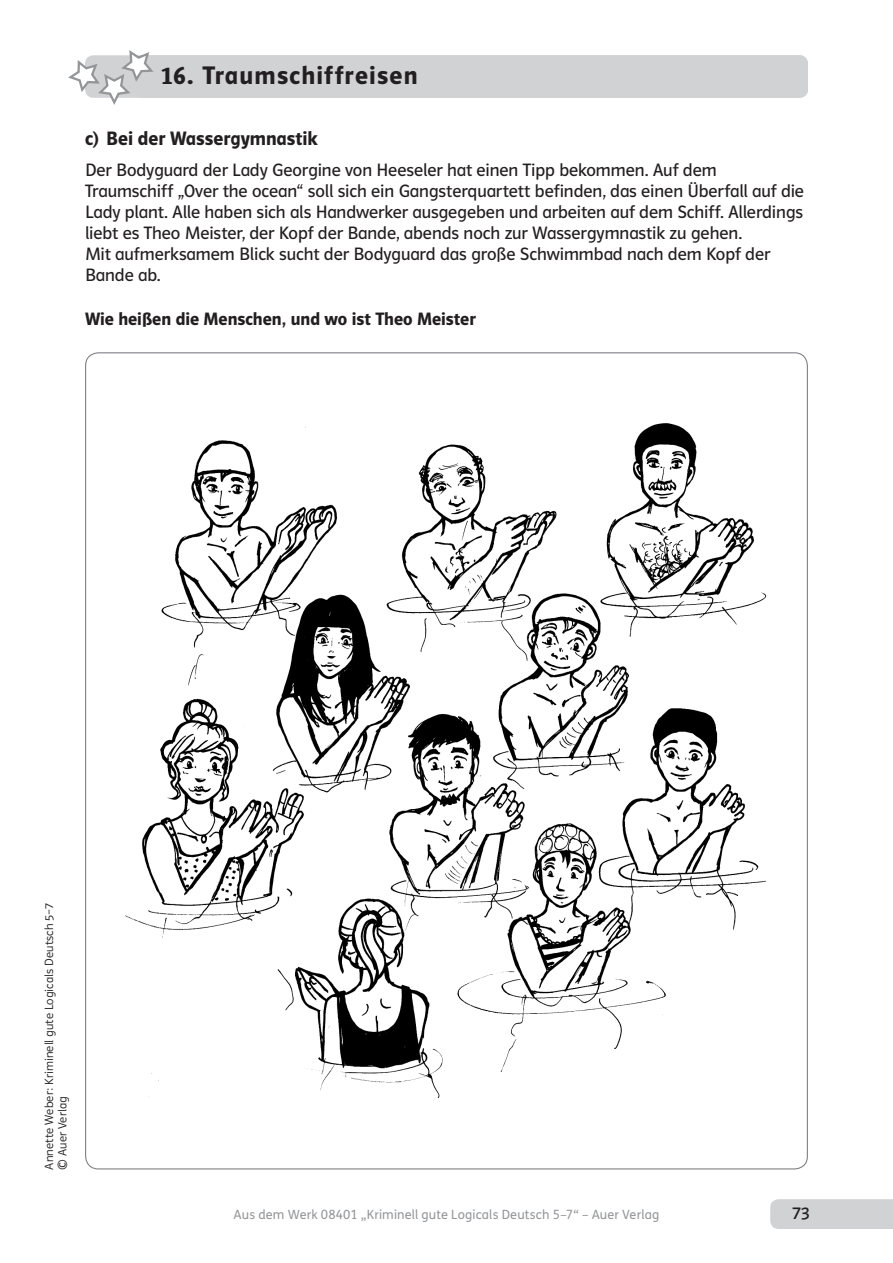
<style>
.page{position:relative;width:893px;height:1263px;background:#fff}
.page>*{position:absolute;margin:0;border:0;box-sizing:border-box;transform-origin:0 0}
.t1{font:25.5px "Polo Basis Hfett";letter-spacing:.05em;color:#231f20}
.t2{font:19.5px "Polo Basis Hfett";color:#231f20}
.t3{font:18px/21px "Polo Basis Buch";letter-spacing:-.005em;color:#231f20}
.t4{font:18px "Polo Basis Hfett";color:#231f20}
.t5{font:12.75px "FS Klett";letter-spacing:.01em;color:#939598}
.t6{font:12px/13.5px "Polo Basis Leicht";letter-spacing:.01em;color:#231f20}
</style>
<div class="page">
<div style="left:770px;top:1199px;width:123px;height:30px;background:#d1d2d4"></div>
<svg style="left:68px;top:50px;width:740px;height:55px"></svg>
<img style="left:126px;top:423px;width:641px;height:675px">
<h1 class="t1" style="left:162px;top:61px;width:258px">16. Traumschiffreisen</h1>
<p class="t2" style="left:85px;top:128px;width:234px">c) Bei der Wassergymnastik</p>
<p class="t3" style="left:85px;top:160px;width:720px">Der Bodyguard der Lady Georgine von Heeseler hat einen Tipp bekommen. Auf dem Traumschiff „Over the ocean“ soll sich ein Gangsterquartett befinden, das einen Überfall auf die Lady plant. Alle haben sich als Handwerker ausgegeben und arbeiten auf dem Schiff. Allerdings liebt es Theo Meister, der Kopf der Bande, abends noch zur Wassergymnastik zu gehen.<br>Mit aufmerksamem Blick sucht der Bodyguard das große Schwimmbad nach dem Kopf der Bande ab.</p>
<p class="t4" style="left:85px;top:309px;width:392px">Wie heißen die Menschen, und wo ist Theo Meister</p>
<p class="t6" style="left:42px;top:1169px;width:267px;rotate:-90deg">Annette Weber: Kriminell gute Logicals Deutsch 5–7 © Auer Verlag</p>
<p class="t5" style="left:234px;top:1206px;width:427px">Aus dem Werk 08401 „Kriminell gute Logicals Deutsch 5–7“ – Auer Verlag</p>
<p class="t3" style="left:792px;top:1203px;width:19px">73</p>
</div>
